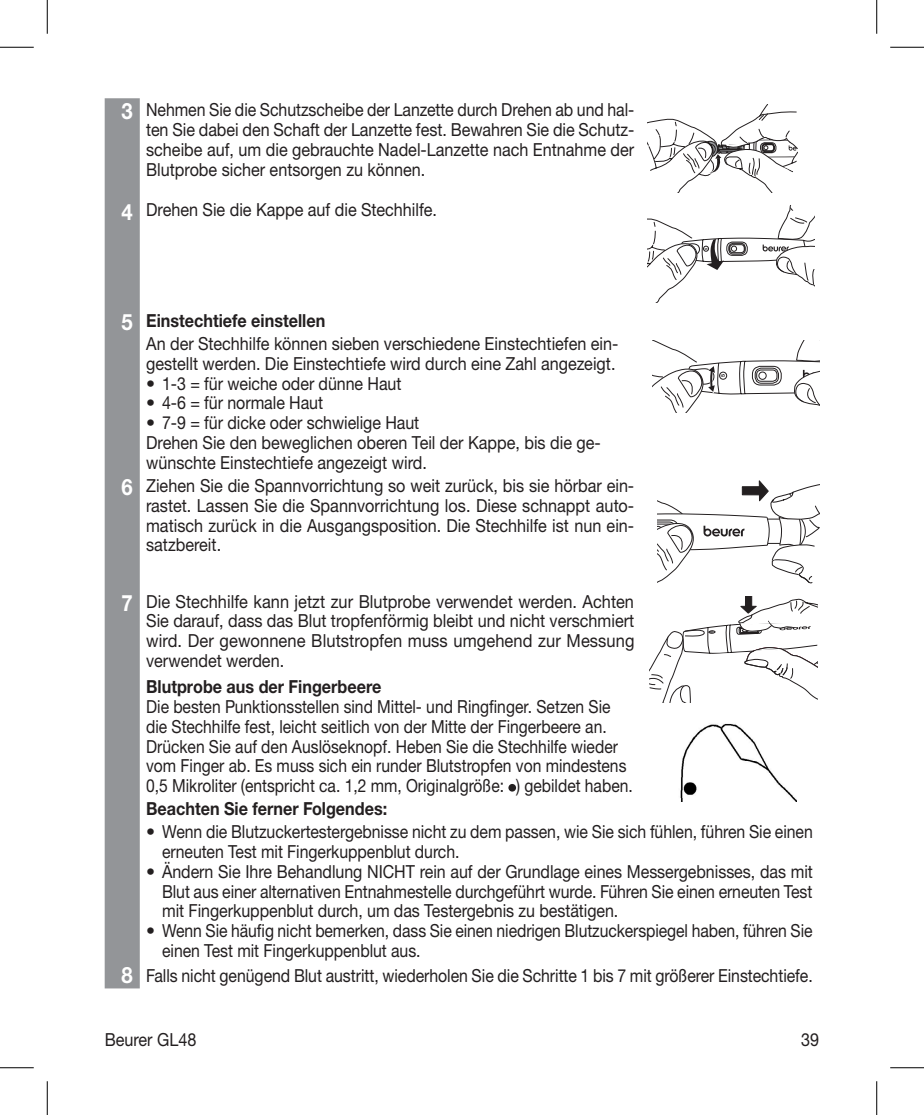
<style>
.page{position:relative;width:924px;height:1115px;background:#fff}
.page>*{position:absolute;margin:0;border:0;box-sizing:border-box;transform-origin:0 0}
.t1{font:18px/19.8px "Helvetica Neue LTW1 G";color:#231f20}
.t2{font:18px/19.8px "Helvetica Neue LTW1 G";color:#231f20;scale:.9 1}
.t3{font:18px/19.8px "Helvetica Neue LTW1 G";color:#231f20;scale:.87 1}
.t4{font:18px/19.8px "Helvetica Neue LTW1 G";color:#231f20;text-align:justify;scale:.88 1}
.t5{font:18px/19.8px "Helvetica Neue LTW1 G";color:#231f20;text-align:justify;scale:.91 1}
.t6{font:700 18px "Helvetica Neue LTW1 G";color:#231f20;scale:.9 1}
.t7{font:700 5.4px "Helvetica Neue LTW1 G";color:#231f20}
.t8{font:700 3.82px "Helvetica Neue LTW1 G";color:#231f20}
.s1{font-weight:700;font-size:22.5px;color:#fff}
.s2{font-weight:700}
</style>
<div class="page">
<div style="left:105px;top:98px;width:35px;height:890px;background:#939598"></div>
<svg style="left:647px;top:105px;width:151px;height:87px"></svg>
<svg style="left:647px;top:205px;width:167px;height:98px"></svg>
<svg style="left:652px;top:340px;width:167px;height:73px"></svg>
<svg style="left:657px;top:481px;width:162px;height:103px"></svg>
<div style="left:508px;top:784px;width:8px;height:8px;background:#231f20;border-radius:50%"></div>
<img style="left:680px;top:723px;width:116px;height:79px">
<hr style="left:0;top:47px;width:34px;height:1px;background:#000">
<hr style="left:890px;top:47px;width:34px;height:1px;background:#000">
<hr style="left:0;top:1067px;width:34px;height:1px;background:#000">
<hr style="left:890px;top:1067px;width:34px;height:1px;background:#000">
<hr style="left:47px;top:0;width:1px;height:34px;background:#000">
<hr style="left:47px;top:1081px;width:1px;height:34px;background:#000">
<hr style="left:876px;top:0;width:1px;height:34px;background:#000">
<hr style="left:876px;top:1081px;width:1px;height:34px;background:#000">
<svg style="left:649px;top:596px;width:168px;height:107px"></svg>
<p class="t4" style="left:146px;top:100px;width:556px;text-indent:-25px"><span class="s1">3</span> Nehmen Sie die Schutzscheibe der Lanzette durch Drehen ab und hal&shy;ten Sie dabei den Schaft der Lanzette fest. Bewahren Sie die Schutz&shy;scheibe auf, um die gebrauchte Nadel-Lanzette nach Entnahme der Blutprobe sicher entsorgen zu können.</p>
<p class="t2" style="left:121px;top:200px;width:352px"><span class="s1">4</span> Drehen Sie die Kappe auf die Stechhilfe.</p>
<p class="t2" style="left:146px;top:309px;width:526px;line-height:22.9px;text-indent:-25px"><span class="s1">5</span> <span class="s2">Einstechtiefe einstellen<br></span>An der Stechhilfe können sieben verschiedene Einstechtiefen ein-</p>
<p class="t2" style="left:146px;top:353px;width:523px">gestellt werden. Die Einstechtiefe wird durch eine Zahl angezeigt.</p>
<p class="t1" style="left:146px;top:373px;width:257px">• 1-3 = für weiche oder dünne Haut</p>
<p class="t1" style="left:146px;top:393px;width:178px">• 4-6 = für normale Haut</p>
<p class="t1" style="left:146px;top:413px;width:456px">• 7-9 = für dicke oder schwielige Haut<br>Drehen Sie den beweglichen oberen Teil der Kappe, bis die ge&shy;wünschte Einstechtiefe angezeigt wird.</p>
<p class="t2" style="left:146px;top:476px;width:544px;text-align:justify;text-indent:-25px"><span class="s1">6</span> Ziehen Sie die Spannvorrichtung so weit zurück, bis sie hörbar ein&shy;rastet. Lassen Sie die Spannvorrichtung los. Diese schnappt auto&shy;matisch zurück in die Ausgangsposition. Die Stechhilfe ist nun ein&shy;satzbereit.</p>
<p class="t8" style="left:704px;top:250px;width:4px;rotate:-90deg">5</p>
<p class="t7" style="left:719px;top:377px;width:4px;rotate:-90deg">5</p>
<p class="t5" style="left:146px;top:591px;width:538px;text-indent:-25px"><span class="s1">7</span> Die Stechhilfe kann jetzt zur Blutprobe verwendet werden. Achten Sie darauf, dass das Blut tropfenförmig bleibt und nicht verschmiert wird. Der gewonnene Blutstropfen muss umgehend zur Messung verwendet werden.</p>
<p class="t6" style="left:146px;top:676px;width:263px">Blutprobe aus der Fingerbeere</p>
<p class="t3" style="left:146px;top:697px;width:561px">Die besten Punktionsstellen sind Mittel- und Ringfinger. Setzen Sie die Stechhilfe fest, leicht seitlich von der Mitte der Fingerbeere an.<br>Drücken Sie auf den Auslöseknopf. Heben Sie die Stechhilfe wieder vom Finger ab. Es muss sich ein runder Blutstropfen von mindestens 0,5 Mikroliter (entspricht ca. 1,2 mm, Originalgröße: ) gebildet haben.</p>
<p class="t6" style="left:146px;top:798px;width:269px">Beachten Sie ferner Folgendes:</p>
<p class="t1" style="left:162px;top:822px;width:652px;text-indent:-16px">• Wenn die Blutzuckertestergebnisse nicht zu dem passen, wie Sie sich fühlen, führen Sie einen erneuten Test mit Fingerkuppenblut durch.</p>
<p class="t1" style="left:162px;top:861px;width:652px;text-align:justify;text-indent:-16px">• Ändern Sie Ihre Behandlung NICHT rein auf der Grundlage eines Messergebnisses, das mit Blut aus einer alternativen Entnahmestelle durchgeführt wurde. Führen Sie einen erneuten Test mit Fingerkuppenblut durch, um das Testergebnis zu bestätigen.</p>
<p class="t1" style="left:162px;top:921px;width:652px;text-indent:-16px">• Wenn Sie häufig nicht bemerken, dass Sie einen niedrigen Blutzuckerspiegel haben, führen Sie einen Test mit Fingerkuppenblut aus.</p>
<p class="t4" style="left:121px;top:965px;width:787px"><span class="s1">8</span> Falls nicht genügend Blut austritt, wiederholen Sie die Schritte 1 bis 7 mit größerer Einstechtiefe.</p>
<p class="t2" style="left:105px;top:1029px;width:103px">Beurer GL48</p>
<p class="t2" style="left:801px;top:1029px;width:22px">39</p>
</div>
